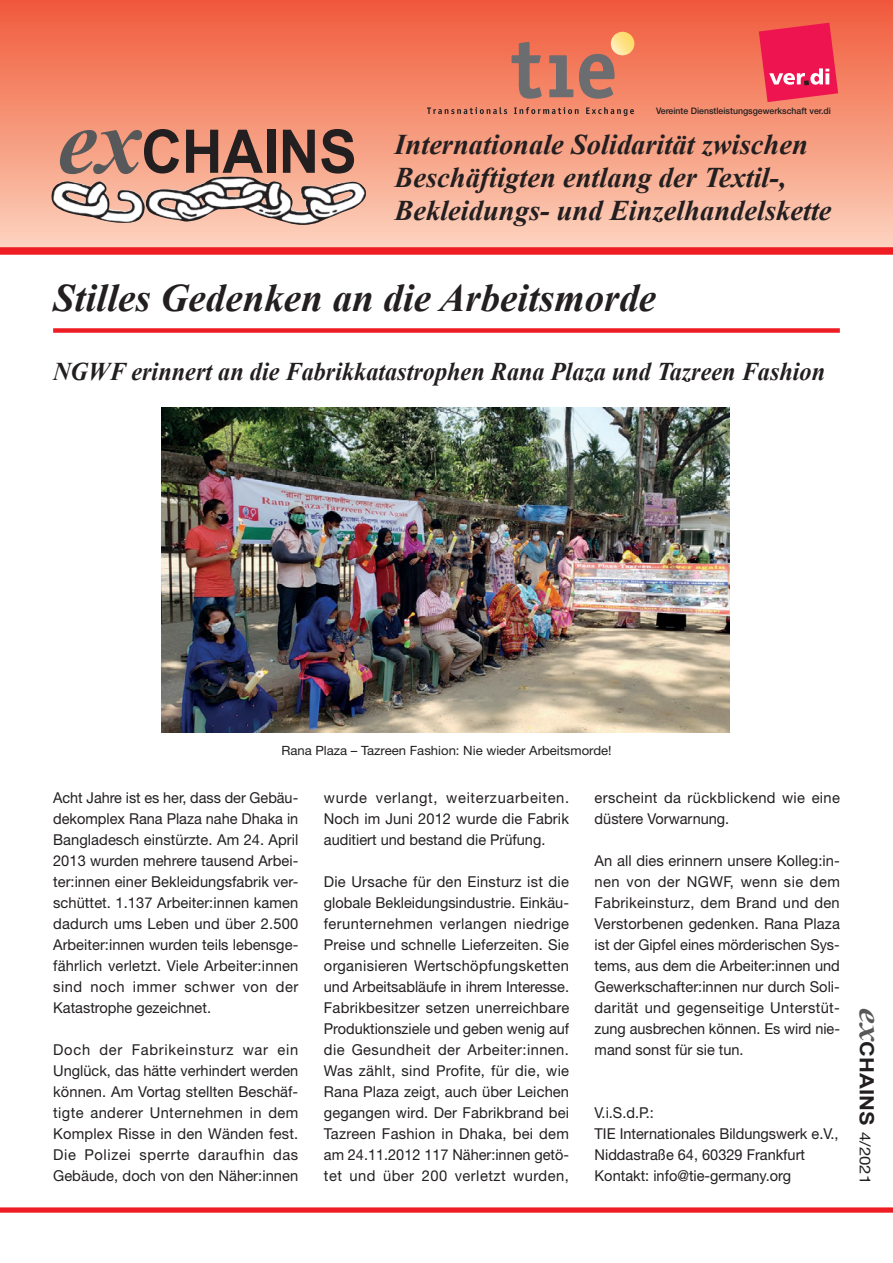
<style>
.page{position:relative;width:893px;height:1263px;background:#fff}
.page>*{position:absolute;margin:0;border:0;box-sizing:border-box;transform-origin:0 0}
.t1{font:700 60.15px "Arial";color:#231f20;scale:.93 1}
.t2{font:italic 700 39px "Times New Roman";color:#231f20}
.t3{font:italic 700 28.5px/33px "Times New Roman";color:#231f20}
.t4{font:italic 700 25.5px "Times New Roman";color:#231f20;scale:.95 1}
.t5{font:700 19.65px "Arial";color:#231f20;scale:1.12 1}
.t6{font:15px/21px "Helvetica Neue";color:#231f20;text-align:justify}
.t7{font:15px/21px "Helvetica Neue";color:#231f20;text-align:justify;scale:.96 1}
.t8{font:15px/21px "Helvetica Neue";letter-spacing:.025em;color:#231f20}
.t9{font:12.75px "Helvetica Neue";color:#231f20}
.t10{font:500 9px "Helvetica Neue";color:#231f20}
.s1{font-family:"Times New Roman";font-style:italic;font-size:94.5px;color:#57585a}
.s2{font-family:"Times New Roman";font-style:italic;font-size:30.9px;color:#57585a}
.s3{font-family:"Helvetica Neue";font-weight:400;font-size:15px}
</style>
<div class="page">
<div style="left:0;top:1207px;width:893px;height:6px;background:#ee1d23"></div>
<div style="left:53px;top:328px;width:787px;height:5px;background:#ee1d23"></div>
<div style="left:0;top:0;width:893px;height:251px;background:linear-gradient(to bottom,#f05939,#fcd4be)"></div>
<div style="left:0;top:247px;width:893px;height:8px;background:#ee1d23"></div>
<svg style="left:427px;top:107px;width:80px;height:7px"></svg>
<svg style="left:514px;top:107px;width:65px;height:7px"></svg>
<svg style="left:586px;top:107px;width:48px;height:9px"></svg>
<svg style="left:512px;top:42px;width:30px;height:57px;background:#b17466"></svg>
<svg style="left:549px;top:55px;width:24px;height:42px"></svg>
<svg style="left:579px;top:32px;width:57px;height:67px;background:#d18266"></svg>
<svg style="left:759px;top:23px;width:79px;height:79px;background:#ee365d"></svg>
<img style="left:48px;top:176px;width:318px;height:49px">
<img style="left:161px;top:408px;width:569px;height:325px">
<h1 class="t1" style="left:58px;top:109px;width:323px"><span class="s1">ex</span>CHAINS</h1>
<p class="t10" style="left:656px;top:106px;width:177px">Vereinte Dienstleistungsgewerkschaft ver.di</p>
<h3 class="t3" style="left:394px;top:127px;width:439px">Internationale Solidarität zwischen<br>Beschäftigten entlang der Textil-,<br>Bekleidungs- und Einzelhandelskette</h3>
<h2 class="t2" style="left:53px;top:271px;width:605px">Stilles Gedenken an die Arbeitsmorde</h2>
<h3 class="t4" style="left:53px;top:354px;width:814px">NGWF erinnert an die Fabrikkatastrophen Rana Plaza und Tazreen Fashion</h3>
<p class="t9" style="left:281px;top:743px;width:332px">Rana Plaza – Tazreen Fashion: Nie wieder Arbeitsmorde!</p>
<p class="t7" style="left:53px;top:787px;width:257px">Acht Jahre ist es her, dass der Gebäu&shy;dekomplex Rana Plaza nahe Dhaka in Bangladesch einstürzte. Am 24. April 2013 wurden mehrere tausend Arbei&shy;ter:innen einer Bekleidungsfabrik ver&shy;schüttet. 1.137 Arbeiter:innen kamen dadurch ums Leben und über 2.500<br>Arbeiter:innen wurden teils lebensge&shy;fährlich verletzt. Viele Arbeiter:innen sind noch immer schwer von der Katastrophe gezeichnet.</p>
<p class="t6" style="left:53px;top:1039px;width:247px">Doch der Fabrikeinsturz war ein Unglück, das hätte verhindert werden können. Am Vortag stellten Beschäf&shy;tigte anderer Unternehmen in dem Komplex Risse in den Wänden fest.<br>Die Polizei sperrte daraufhin das Gebäude, doch von den Näher:innen</p>
<p class="t6" style="left:324px;top:787px;width:247px">wurde verlangt, weiterzuarbeiten.<br>Noch im Juni 2012 wurde die Fabrik auditiert und bestand die Prüfung.</p>
<p class="t6" style="left:324px;top:871px;width:247px">Die Ursache für den Einsturz ist die globale Bekleidungsindustrie. Einkäu&shy;ferunternehmen verlangen niedrige Preise und schnelle Lieferzeiten. Sie organisieren Wertschöpfungsketten und Arbeitsabläufe in ihrem Interesse.<br>Fabrikbesitzer setzen unerreichbare Produktionsziele und geben wenig auf die Gesundheit der Arbeiter:innen.<br>Was zählt, sind Profite, für die, wie Rana Plaza zeigt, auch über Leichen gegangen wird. Der Fabrikbrand bei Tazreen Fashion in Dhaka, bei dem am 24.11.2012 117 Näher:innen getö&shy;tet und über 200 verletzt wurden,</p>
<p class="t8" style="left:595px;top:787px;width:247px">erscheint da rückblickend wie eine düstere Vorwarnung.</p>
<p class="t6" style="left:595px;top:850px;width:247px">An all dies erinnern unsere Kolleg:in&shy;nen von der NGWF, wenn sie dem Fabrikeinsturz, dem Brand und den Verstorbenen gedenken. Rana Plaza ist der Gipfel eines mörderischen Sys&shy;tems, aus dem die Arbeiter:innen und Gewerkschafter:innen nur durch Soli&shy;darität und gegenseitige Unterstüt&shy;zung ausbrechen können. Es wird nie&shy;mand sonst für sie tun.</p>
<p class="t6" style="left:595px;top:1102px;width:245px;text-align:left">V.i.S.d.P.:<br>TIE Internationales Bildungswerk e.V.,<br>Niddastraße 64, 60329 Frankfurt<br>Kontakt: info@tie-germany.org</p>
<h3 class="t5" style="left:880px;top:1008px;width:158px;rotate:90deg"><span class="s2">ex</span>CHAINS <span class="s3">4/2021</span></h3>
</div>
